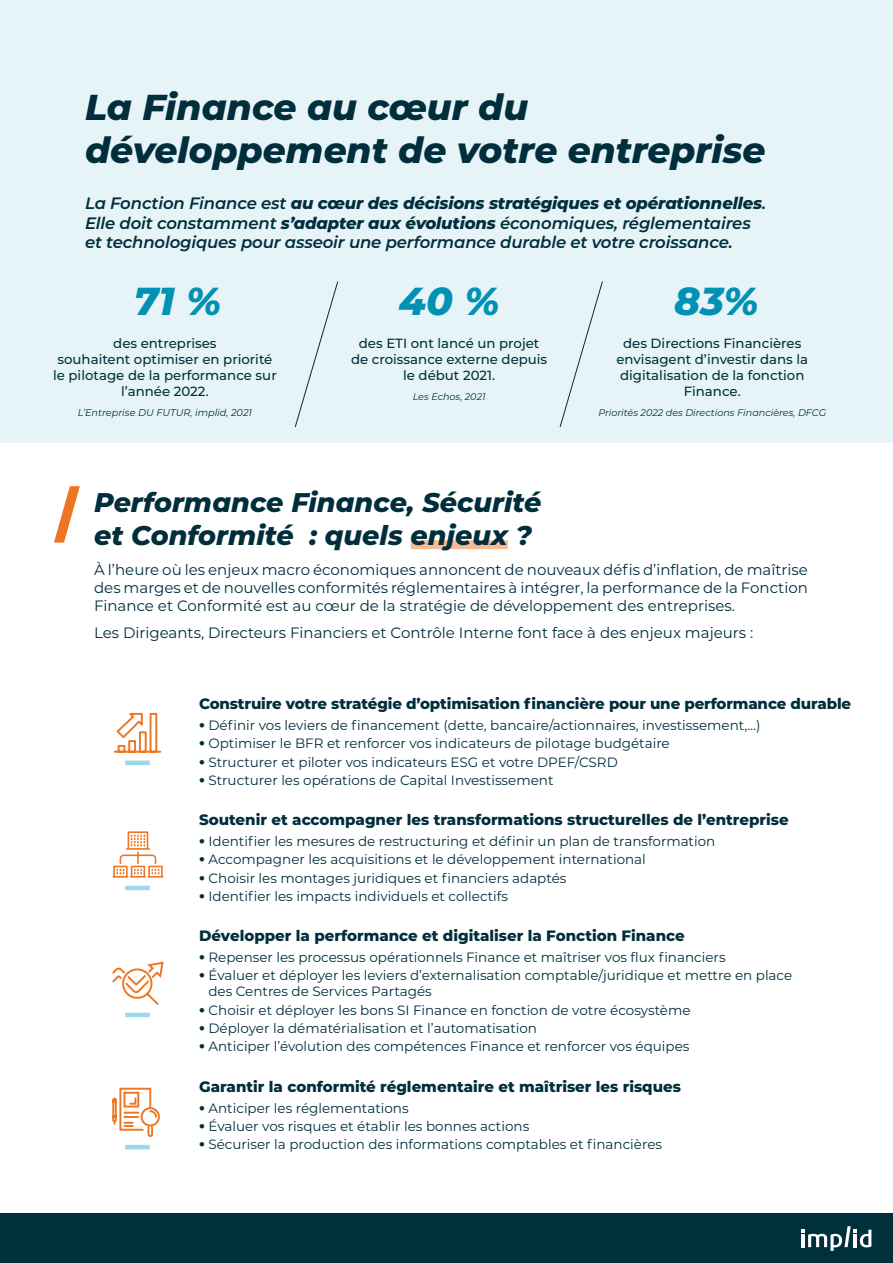
<style>
.page{position:relative;width:893px;height:1263px;background:#fff}
.page>*{position:absolute;margin:0;border:0;box-sizing:border-box;transform-origin:0 0}
.t1{font:italic 800 39px "Montserrat";color:#0191b4}
.t2{font:italic 800 36px/43.2px "Montserrat";color:#002e3c}
.t3{font:italic 800 27px/32.4px "Montserrat";color:#002e3c}
.t4{font:italic 600 16.5px/19.8px "Montserrat";letter-spacing:-.01em;color:#002e3c}
.t5{font:15px/18px "Montserrat";color:#002e3c;text-align:justify}
.t6{font:800 15px "Montserrat";color:#002e3c}
.t7{font:13.5px/16.2px "Montserrat";color:#002e3c}
.t8{font:500 13.35px/16px "Montserrat";color:#00303c;text-align:center}
.t9{font:italic 9.75px "Montserrat";color:#00303c}
.t10{font:italic 9.6px "Montserrat";color:#00303c}
.s1{font-weight:800}
.s2{font-weight:900}
</style>
<div class="page">
<div style="left:0;top:1213px;width:893px;height:50px;background:#00303c"></div>
<svg style="left:801px;top:1226px;width:70px;height:25px"></svg>
<div style="left:0;top:0;width:893px;height:442px;background:#e6f4f7"></div>
<svg style="left:559px;top:281px;width:44px;height:146px"></svg>
<svg style="left:294px;top:281px;width:44px;height:146px"></svg>
<div style="left:411px;top:540px;width:97px;height:9px;background:#f7ba91"></div>
<svg style="left:54px;top:486px;width:26px;height:57px"></svg>
<div style="left:125px;top:760px;width:25px;height:5px;background:#9adae7"></div>
<hr style="left:125px;top:886px;width:25px;height:4px;background:#9adae7">
<hr style="left:125px;top:1013px;width:25px;height:4px;background:#9adae7">
<hr style="left:125px;top:1145px;width:25px;height:4px;background:#9adae7">
<svg style="left:112px;top:831px;width:51px;height:47px"></svg>
<svg style="left:112px;top:961px;width:52px;height:44px"></svg>
<svg style="left:112px;top:1087px;width:48px;height:50px"></svg>
<svg style="left:113px;top:712px;width:49px;height:41px"></svg>
<h2 class="t2" style="left:85px;top:84px;width:682px">La Finance au cœur du développement de votre entreprise</h2>
<p class="t4" style="left:85px;top:192px;width:682px">La Fonction Finance est <span class="s1">au cœur des décisions stratégiques et opérationnelles</span>.<br>Elle doit constamment <span class="s1">s’adapter aux évolutions</span> économiques, réglementaires et technologiques pour asseoir une performance durable et votre croissance.</p>
<h1 class="t1" style="left:134px;top:273px;width:89px">71 %</h1>
<p class="t8" style="left:53px;top:335px;width:225px">des entreprises<br>souhaitent optimiser en priorité le pilotage de la performance sur l’année 2022.</p>
<p class="t9" style="left:78px;top:406px;width:176px">L’Entreprise DU FUTUR, implid, 2021</p>
<h1 class="t1" style="left:399px;top:273px;width:102px">40 %</h1>
<h1 class="t1" style="left:674px;top:273px;width:86px">83%</h1>
<p class="t8" style="left:351px;top:335px;width:198px">des ETI ont lancé un projet de croissance externe depuis le début 2021.</p>
<p class="t10" style="left:413px;top:390px;width:74px">Les Echos, 2021</p>
<p class="t8" style="left:616px;top:335px;width:193px">des Directions Financières envisagent d’investir dans la digitalisation de la fonction<br>Finance.</p>
<p class="t10" style="left:598px;top:406px;width:229px">Priorités 2022 des Directions Financières, DFCG</p>
<h3 class="t3" style="left:94px;top:485px;width:449px">Performance Finance, Sécurité et Conformité : quels enjeux ?</h3>
<p class="t5" style="left:94px;top:561px;width:715px">À l’heure où les enjeux macro économiques annoncent de nouveaux défis d’inflation, de maîtrise des marges et de nouvelles conformités réglementaires à intégrer, la performance de la Fonction Finance et Conformité est au cœur de la stratégie de développement des entreprises.</p>
<p class="t5" style="left:94px;top:623px;width:661px">Les Dirigeants, Directeurs Financiers et Contrôle Interne font face à des enjeux majeurs :</p>
<p class="t6" style="left:199px;top:693px;width:654px">Construire votre stratégie d’optimisation financière pour une performance durable</p>
<p class="t7" style="left:199px;top:716px;width:563px"><span class="s2">•</span> Définir vos leviers de financement (dette, bancaire/actionnaires, investissement,…)</p>
<p class="t7" style="left:199px;top:735px;width:472px"><span class="s2">•</span> Optimiser le BFR et renforcer vos indicateurs de pilotage budgétaire</p>
<p class="t7" style="left:199px;top:753px;width:420px"><span class="s2">•</span> Structurer et piloter vos indicateurs ESG et votre DPEF/CSRD</p>
<p class="t7" style="left:199px;top:771px;width:356px"><span class="s2">•</span> Structurer les opérations de Capital Investissement</p>
<p class="t6" style="left:199px;top:809px;width:591px">Soutenir et accompagner les transformations structurelles de l’entreprise</p>
<p class="t7" style="left:199px;top:832px;width:518px"><span class="s2">•</span> Identifier les mesures de restructuring et définir un plan de transformation</p>
<p class="t7" style="left:199px;top:851px;width:448px"><span class="s2">•</span> Accompagner les acquisitions et le développement international</p>
<p class="t7" style="left:199px;top:869px;width:369px"><span class="s2">•</span> Choisir les montages juridiques et financiers adaptés</p>
<p class="t7" style="left:199px;top:887px;width:310px"><span class="s2">•</span> Identifier les impacts individuels et collectifs</p>
<p class="t6" style="left:199px;top:925px;width:487px">Développer la performance et digitaliser la Fonction Finance</p>
<p class="t7" style="left:199px;top:948px;width:528px"><span class="s2">•</span> Repenser les processus opérationnels Finance et maîtriser vos flux financiers</p>
<p class="t7" style="left:208px;top:967px;width:585px;text-indent:-9px"><span class="s2">•</span> Évaluer et déployer les leviers d’externalisation comptable/juridique et mettre en place des Centres de Services Partagés</p>
<p class="t7" style="left:199px;top:1001px;width:493px"><span class="s2">•</span> Choisir et déployer les bons SI Finance en fonction de votre écosystème</p>
<p class="t7" style="left:199px;top:1019px;width:339px"><span class="s2">•</span> Déployer la dématérialisation et l’automatisation</p>
<p class="t7" style="left:199px;top:1038px;width:492px"><span class="s2">•</span> Anticiper l’évolution des compétences Finance et renforcer vos équipes</p>
<p class="t6" style="left:199px;top:1076px;width:483px">Garantir la conformité réglementaire et maîtriser les risques</p>
<p class="t7" style="left:199px;top:1099px;width:211px"><span class="s2">•</span> Anticiper les réglementations</p>
<p class="t7" style="left:199px;top:1117px;width:332px"><span class="s2">•</span> Évaluer vos risques et établir les bonnes actions</p>
<p class="t7" style="left:199px;top:1136px;width:464px"><span class="s2">•</span> Sécuriser la production des informations comptables et financières</p>
</div>
